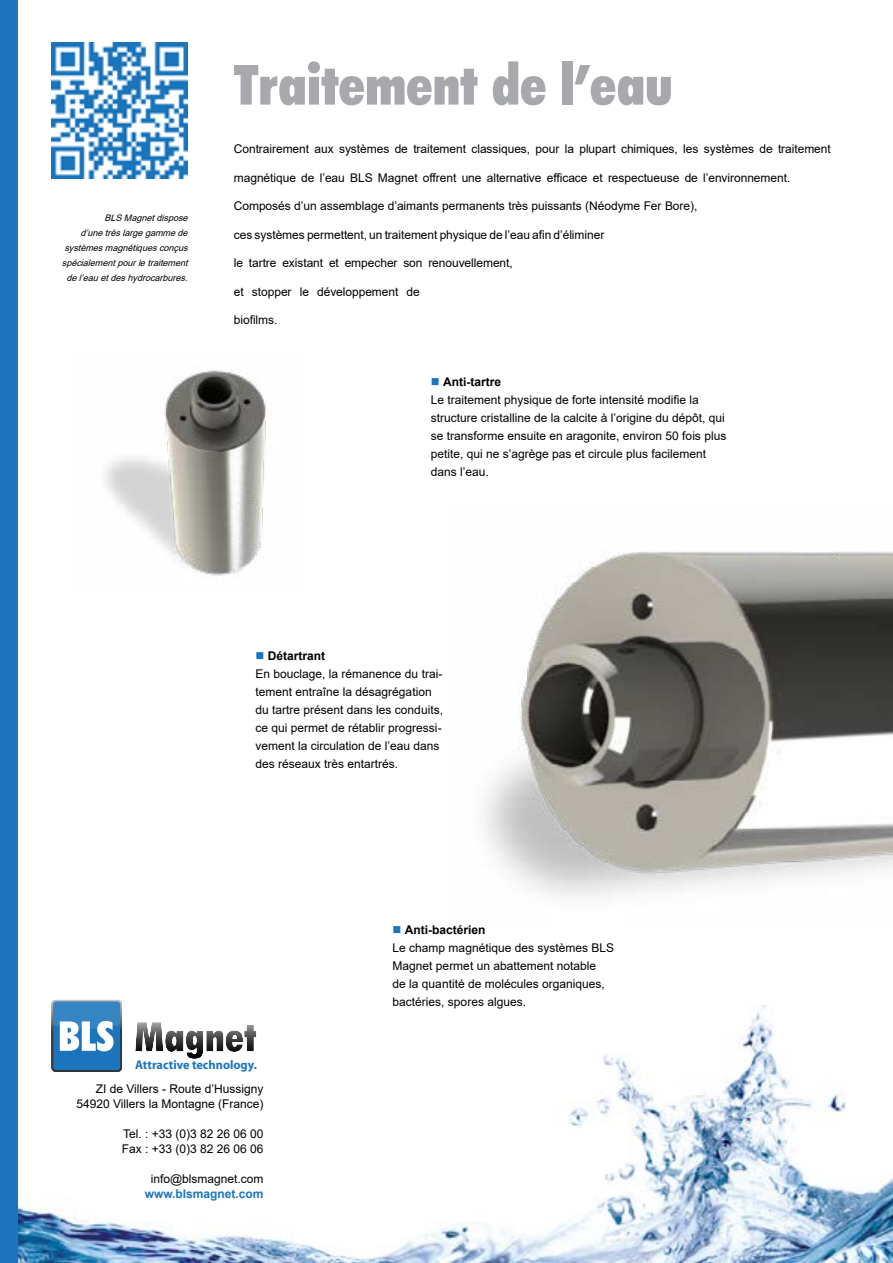
<style>
.page{position:relative;width:893px;height:1263px;background:#fff}
.page>*{position:absolute;margin:0;border:0;box-sizing:border-box;transform-origin:0 0}
.t1{font:55.5px "Futuri Condensed Extra Bold SWFTE";color:#a7a9ac}
.t2{font:700 12.6px "Myriad";color:#1d75bc}
.t3{font:12px/18px "Arial";color:#000}
.t4{font:700 12px "Arial";color:#000}
.t5{font:700 12px "Arial";color:#1c75bc}
.t6{font:italic 9px/15px "Arial";color:#000;text-align:right}
</style>
<div class="page">
<img style="left:17px;top:1005px;width:876px;height:258px">
<svg style="left:135px;top:1022px;width:121px;height:37px"></svg>
<svg style="left:51px;top:999px;width:71px;height:73px"></svg>
<div style="left:0;top:0;width:17px;height:1263px;background:#1c75bc"></div>
<img style="left:485px;top:552px;width:408px;height:345px">
<img style="left:51px;top:43px;width:136px;height:136px">
<img style="left:105px;top:370px;width:161px;height:206px">
<p class="t6" style="left:62px;top:211px;width:129px">BLS Magnetdispose<br>d’une très large gamme de systèmes magnétiques conçus spécialementpourle traitement de l’eau etdes hydrocarbures.</p>
<h1 class="t1" style="left:234px;top:61px;width:440px">Traitement de l’eau</h1>
<p class="t3" style="left:234px;top:141px;width:598px">Contrairement aux systèmes de traitement classiques, pour la plupart chimiques, les systèmes de traitement</p>
<p class="t3" style="left:234px;top:169px;width:558px">magnétique de l’eau BLS Magnet offrent une alternative efficace et respectueuse de l’environnement.</p>
<p class="t3" style="left:234px;top:198px;width:465px">Composés d’un assemblage d’aimants permanents très puissants (Néodyme Fer Bore),</p>
<p class="t3" style="left:234px;top:226px;width:372px">ces systèmes permettent, un traitement physique de l’eau afin d’éliminer</p>
<p class="t3" style="left:234px;top:254px;width:280px">le tartre existant et empecher son renouvellement,</p>
<p class="t3" style="left:234px;top:283px;width:187px">et stopper le développement de</p>
<p class="t3" style="left:234px;top:311px;width:45px">biofilms.</p>
<p class="t4" style="left:443px;top:377px;width:59px">Anti-tartre</p>
<p class="t3" style="left:431px;top:390px;width:297px">Le traitement physique de forte intensité modifie la structure cristalline de la calcite à l’origine du dépôt, qui se transforme ensuite en aragonite, environ 50 fois plus petite, qui ne s’agrège pas et circule plus facilement dans l’eau.</p>
<p class="t4" style="left:268px;top:651px;width:59px">Détartrant</p>
<p class="t3" style="left:256px;top:666px;width:189px">En bouclage, la rémanence du trai&shy;tement entraîne la désagrégation du tartre présent dans les conduits, ce qui permet de rétablir progressi&shy;vement la circulation de l’eau dans des réseaux très entartrés.</p>
<p class="t4" style="left:405px;top:925px;width:82px">Anti-bactérien</p>
<p class="t3" style="left:393px;top:940px;width:223px">Le champ magnétique des systèmes BLS Magnet permet un abattement notable<br>de la quantité de molécules organiques, bactéries, spores algues.</p>
<p class="t2" style="left:135px;top:1060px;width:123px">Attractive technology.</p>
<p class="t3" style="left:76px;top:1083px;width:189px;line-height:15px;text-align:right">ZI de Villers - Route d’Hussigny<br>54920 Villers la Montagne (France)</p>
<p class="t3" style="left:122px;top:1128px;width:143px;line-height:15px">Tel. : +33 (0)3 82 26 06 00<br>Fax : +33 (0)3 82 26 06 06</p>
<p class="t3" style="left:151px;top:1171px;width:114px">info@blsmagnet.com</p>
<p class="t5" style="left:145px;top:1189px;width:120px">www.blsmagnet.com</p>
</div>
